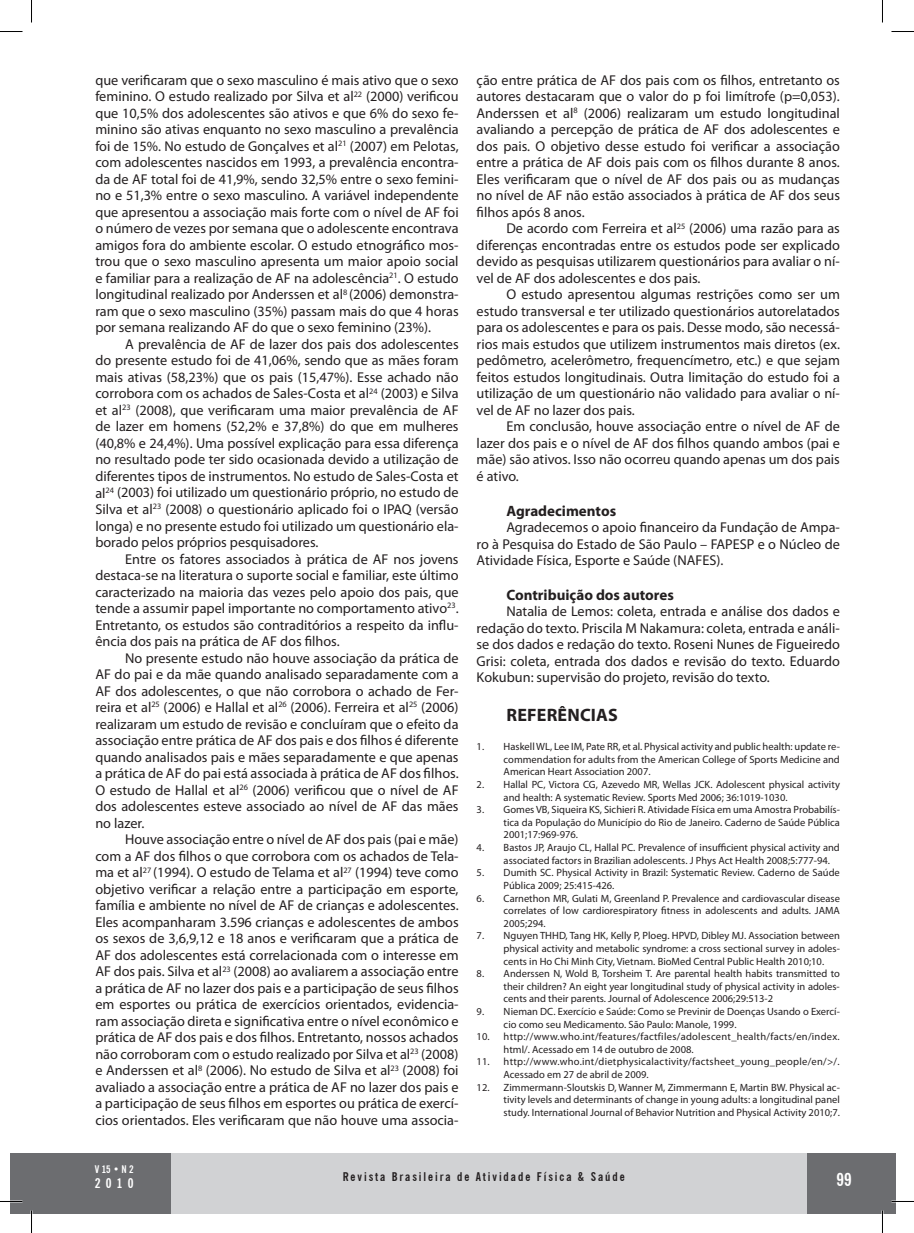
<style>
.page{position:relative;width:914px;height:1233px;background:#fff}
.page>*{position:absolute;margin:0;border:0;box-sizing:border-box;transform-origin:0 0}
.t1{font:700 18px "Myriad Pro";letter-spacing:.01em;color:#231f20}
.t2{font:700 condensed 18px "News Gothic BT";color:#fff}
.t3{font:700 15px "Myriad Pro";color:#231f20}
.t4{font:14.25px/16.5px "Myriad Pro";color:#231f20;text-align:justify}
.t5{font:700 condensed 13.5px "News Gothic BT";color:#fff}
.t6{font:700 condensed 12px "News Gothic BT";letter-spacing:.16em;color:#231f20}
.t7{font:10.5px/12.6px "Myriad Pro";color:#231f20;text-align:justify}
.t8{font:10.5px/12.6px "Myriad Pro";letter-spacing:.025em;color:#231f20}
.t9{font:700 condensed 10.5px "News Gothic BT";color:#fff}
</style>
<div class="page">
<div style="left:10px;top:1153px;width:22px;height:60px;background:#6c6d70"></div>
<div style="left:777px;top:1153px;width:118px;height:60px;background:#6c6d70"></div>
<div style="left:32px;top:1153px;width:139px;height:60px;background:#6c6d70"></div>
<div style="left:171px;top:1153px;width:635px;height:60px;background:#d1d2d4"></div>
<hr style="left:0;top:1200px;width:22px;height:2px;background:#fff">
<hr style="left:891px;top:1200px;width:22px;height:2px;background:#fff">
<hr style="left:881px;top:1210px;width:2px;height:22px;background:#fff">
<svg style="left:0;top:31px;width:22px;height:1px"></svg>
<svg style="left:891px;top:31px;width:22px;height:1px"></svg>
<svg style="left:0;top:1201px;width:22px;height:1px"></svg>
<svg style="left:891px;top:1201px;width:22px;height:1px"></svg>
<svg style="left:31px;top:0;width:1px;height:23px"></svg>
<svg style="left:31px;top:1210px;width:1px;height:22px"></svg>
<svg style="left:882px;top:0;width:1px;height:23px"></svg>
<svg style="left:882px;top:1210px;width:1px;height:22px"></svg>
<p class="t4" style="left:95px;top:71px;width:365px">que verificaram que o sexo masculino é mais ativo que o sexo feminino. O estudo realizado por Silva et al<sup>22</sup> (2000) verificou que 10,5% dos adolescentes são ativos e que 6% do sexo fe&shy;minino são ativas enquanto no sexo masculino a prevalência foi de 15%. No estudo de Gonçalves et al<sup>21</sup> (2007) em Pelotas, com adolescentes nascidos em 1993, a prevalência encontra&shy;da de AF total foi de 41,9%, sendo 32,5% entre o sexo femini&shy;no e 51,3% entre o sexo masculino. A variável independente que apresentou a associação mais forte com o nível de AF foi o número de vezes por semana que o adolescente encontrava amigos fora do ambiente escolar. O estudo etnográfico mos&shy;trou que o sexo masculino apresenta um maior apoio social e familiar para a realização de AF na adolescência<sup>21</sup>. O estudo longitudinal realizado por Anderssen et al<sup>8</sup> (2006) demonstra&shy;ram que o sexo masculino (35%) passam mais do que 4 horas por semana realizando AF do que o sexo feminino (23%).</p>
<p class="t4" style="left:95px;top:335px;width:365px;text-indent:30px">A prevalência de AF de lazer dos pais dos adolescentes do presente estudo foi de 41,06%, sendo que as mães foram mais ativas (58,23%) que os pais (15,47%). Esse achado não corrobora com os achados de Sales-Costa et al<sup>24</sup> (2003) e Silva et al<sup>23</sup> (2008), que verificaram uma maior prevalência de AF de lazer em homens (52,2% e 37,8%) do que em mulheres (40,8% e 24,4%). Uma possível explicação para essa diferença no resultado pode ter sido ocasionada devido a utilização de diferentes tipos de instrumentos. No estudo de Sales-Costa et al<sup>24</sup> (2003) foi utilizado um questionário próprio, no estudo de Silva et al<sup>23</sup> (2008) o questionário aplicado foi o IPAQ (versão longa) e no presente estudo foi utilizado um questionário ela&shy;borado pelos próprios pesquisadores.</p>
<p class="t4" style="left:95px;top:550px;width:365px;text-indent:30px">Entre os fatores associados à prática de AF nos jovens destaca-se na literatura o suporte social e familiar, este último caracterizado na maioria das vezes pelo apoio dos pais, que tende a assumir papel importante no comportamento ativo<sup>23</sup>.<br>Entretanto, os estudos são contraditórios a respeito da influ&shy;ência dos pais na prática de AF dos filhos.</p>
<p class="t4" style="left:95px;top:649px;width:365px;text-indent:30px">No presente estudo não houve associação da prática de AF do pai e da mãe quando analisado separadamente com a AF dos adolescentes, o que não corrobora o achado de Fer&shy;reira et al<sup>25</sup> (2006) e Hallal et al<sup>26</sup> (2006). Ferreira et al<sup>25</sup> (2006) realizaram um estudo de revisão e concluíram que o efeito da associação entre prática de AF dos pais e dos filhos é diferente quando analisados pais e mães separadamente e que apenas a prática de AF do pai está associada à prática de AF dos filhos.<br>O estudo de Hallal et al<sup>26</sup> (2006) verificou que o nível de AF dos adolescentes esteve associado ao nível de AF das mães no lazer.</p>
<p class="t4" style="left:95px;top:830px;width:365px;text-indent:30px">Houve associação entre o nível de AF dos pais (pai e mãe) com a AF dos filhos o que corrobora com os achados de Tela&shy;ma et al<sup>27</sup> (1994). O estudo de Telama et al<sup>27</sup> (1994) teve como objetivo verificar a relação entre a participação em esporte, família e ambiente no nível de AF de crianças e adolescentes.<br>Eles acompanharam 3.596 crianças e adolescentes de ambos os sexos de 3,6,9,12 e 18 anos e verificaram que a prática de AF dos adolescentes está correlacionada com o interesse em AF dos pais. Silva et al<sup>23</sup> (2008) ao avaliarem a associação entre a prática de AF no lazer dos pais e a participação de seus filhos em esportes ou prática de exercícios orientados, evidencia&shy;ram associação direta e significativa entre o nível econômico e prática de AF dos pais e dos filhos. Entretanto, nossos achados não corroboram com o estudo realizado por Silva et al<sup>23</sup> (2008) e Anderssen et al<sup>8</sup> (2006). No estudo de Silva et al<sup>23</sup> (2008) foi avaliado a associação entre a prática de AF no lazer dos pais e a participação de seus filhos em esportes ou prática de exercí&shy;cios orientados. Eles verificaram que não houve uma associa-</p>
<p class="t4" style="left:476px;top:71px;width:365px">ção entre prática de AF dos pais com os filhos, entretanto os autores destacaram que o valor do p foi limítrofe (p=0,053).<br>Anderssen et al<sup>8</sup> (2006) realizaram um estudo longitudinal avaliando a percepção de prática de AF dos adolescentes e dos pais. O objetivo desse estudo foi verificar a associação entre a prática de AF dois pais com os filhos durante 8 anos.<br>Eles verificaram que o nível de AF dos pais ou as mudanças no nível de AF não estão associados à prática de AF dos seus filhos após 8 anos.</p>
<p class="t4" style="left:476px;top:220px;width:365px;text-indent:30px">De acordo com Ferreira et al<sup>25</sup> (2006) uma razão para as diferenças encontradas entre os estudos pode ser explicado devido as pesquisas utilizarem questionários para avaliar o ní&shy;vel de AF dos adolescentes e dos pais.</p>
<p class="t4" style="left:476px;top:286px;width:365px;text-indent:30px">O estudo apresentou algumas restrições como ser um estudo transversal e ter utilizado questionários autorelatados para os adolescentes e para os pais. Desse modo, são necessá&shy;rios mais estudos que utilizem instrumentos mais diretos (ex. pedômetro, acelerômetro, frequencímetro, etc.) e que sejam feitos estudos longitudinais. Outra limitação do estudo foi a utilização de um questionário não validado para avaliar o ní&shy;vel de AF no lazer dos pais.</p>
<p class="t4" style="left:476px;top:418px;width:365px;text-indent:30px">Em conclusão, houve associação entre o nível de AF de lazer dos pais e o nível de AF dos filhos quando ambos (pai e mãe) são ativos. Isso não ocorreu quando apenas um dos pais é ativo.</p>
<p class="t3" style="left:506px;top:500px;width:111px">Agradecimentos</p>
<p class="t4" style="left:476px;top:518px;width:365px;text-indent:30px">Agradecemos o apoio financeiro da Fundação de Ampa&shy;ro à Pesquisa do Estado de São Paulo – FAPESP e o Núcleo de Atividade Física, Esporte e Saúde (NAFES).</p>
<p class="t3" style="left:506px;top:584px;width:169px">Contribuição dos autores</p>
<p class="t4" style="left:476px;top:602px;width:365px;text-indent:30px">Natalia de Lemos: coleta, entrada e análise dos dados e redação do texto. Priscila M Nakamura: coleta, entrada e análi&shy;se dos dados e redação do texto. Roseni Nunes de Figueiredo Grisi: coleta, entrada dos dados e revisão do texto. Eduardo Kokubun: supervisão do projeto, revisão do texto.</p>
<p class="t1" style="left:506px;top:703px;width:113px">REFERÊNCIAS</p>
<p class="t7" style="left:503px;top:740px;width:338px;text-indent:-27px">1. Haskell WL, Lee IM, Pate RR, et al. Physical activity and public health: update re&shy;commendation for adults from the American College of Sports Medicine and American Heart Association 2007.</p>
<p class="t7" style="left:503px;top:778px;width:338px;text-indent:-27px">2. Hallal PC, Victora CG, Azevedo MR, Wellas JCK. Adolescent physical activity and health: A systematic Review. Sports Med 2006; 36:1019-1030.</p>
<p class="t7" style="left:503px;top:803px;width:338px;text-indent:-27px">3. Gomes VB, Siqueira KS, Sichieri R. Atividade Física em uma Amostra Probabilís&shy;tica da População do Município do Rio de Janeiro. Caderno de Saúde Pública 2001;17:969-976.</p>
<p class="t7" style="left:503px;top:841px;width:338px;text-indent:-27px">4. Bastos JP, Araujo CL, Hallal PC. Prevalence of insufficient physical activity and associated factors in Brazilian adolescents. J Phys Act Health 2008;5:777-94.</p>
<p class="t7" style="left:503px;top:866px;width:337px;text-indent:-27px">5. Dumith SC. Physical Activity in Brazil: Systematic Review. Caderno de Saúde<br>Pública 2009; 25:415-426.</p>
<p class="t7" style="left:503px;top:891px;width:338px;text-indent:-27px">6. Carnethon MR, Gulati M, Greenland P. Prevalence and cardiovascular disease correlates of low cardiorespiratory fitness in adolescents and adults. JAMA 2005;294.</p>
<p class="t7" style="left:503px;top:929px;width:338px;text-indent:-27px">7. Nguyen THHD, Tang HK, Kelly P, Ploeg. HPVD, Dibley MJ. Association between physical activity and metabolic syndrome: a cross sectional survey in adoles&shy;cents in Ho Chi Minh City, Vietnam. BioMed Central Public Health 2010;10.</p>
<p class="t7" style="left:503px;top:967px;width:338px;text-indent:-27px">8. Anderssen N, Wold B, Torsheim T. Are parental health habits transmitted to their children? An eight year longitudinal study of physical activity in adoles&shy;cents and their parents. Journal of Adolescence 2006;29:513-2</p>
<p class="t7" style="left:503px;top:1004px;width:338px;text-indent:-27px">9. Nieman DC. Exercício e Saúde: Como se Previnir de Doenças Usando o Exercí&shy;cio como seu Medicamento. São Paulo: Manole, 1999.</p>
<p class="t8" style="left:503px;top:1030px;width:337px;text-indent:-27px">10. http://www.who.int/features/factfiles/adolescent_health/facts/en/index. html/. Acessado em 14 de outubro de 2008.</p>
<p class="t8" style="left:503px;top:1055px;width:337px;text-indent:-27px">11. http://www.who.int/dietphysicalactivity/factsheet_young_people/en/&gt;/.<br>Acessado em 27 de abril de 2009.</p>
<p class="t7" style="left:503px;top:1080px;width:338px;text-indent:-27px">12. Zimmermann-Sloutskis D, Wanner M, Zimmermann E, Martin BW. Physical ac&shy;tivity levels and determinants of change in young adults: a longitudinal panel study. International Journal of Behavior Nutrition and Physical Activity 2010;7.</p>
<p class="t9" style="left:95px;top:1162px;width:40px">V 15 • N 2</p>
<p class="t5" style="left:95px;top:1175px;width:40px">2010</p>
<p class="t6" style="left:343px;top:1169px;width:283px">Revista Brasileira de Atividade Física &amp; Saúde</p>
<p class="t2" style="left:836px;top:1168px;width:17px">99</p>
</div>
